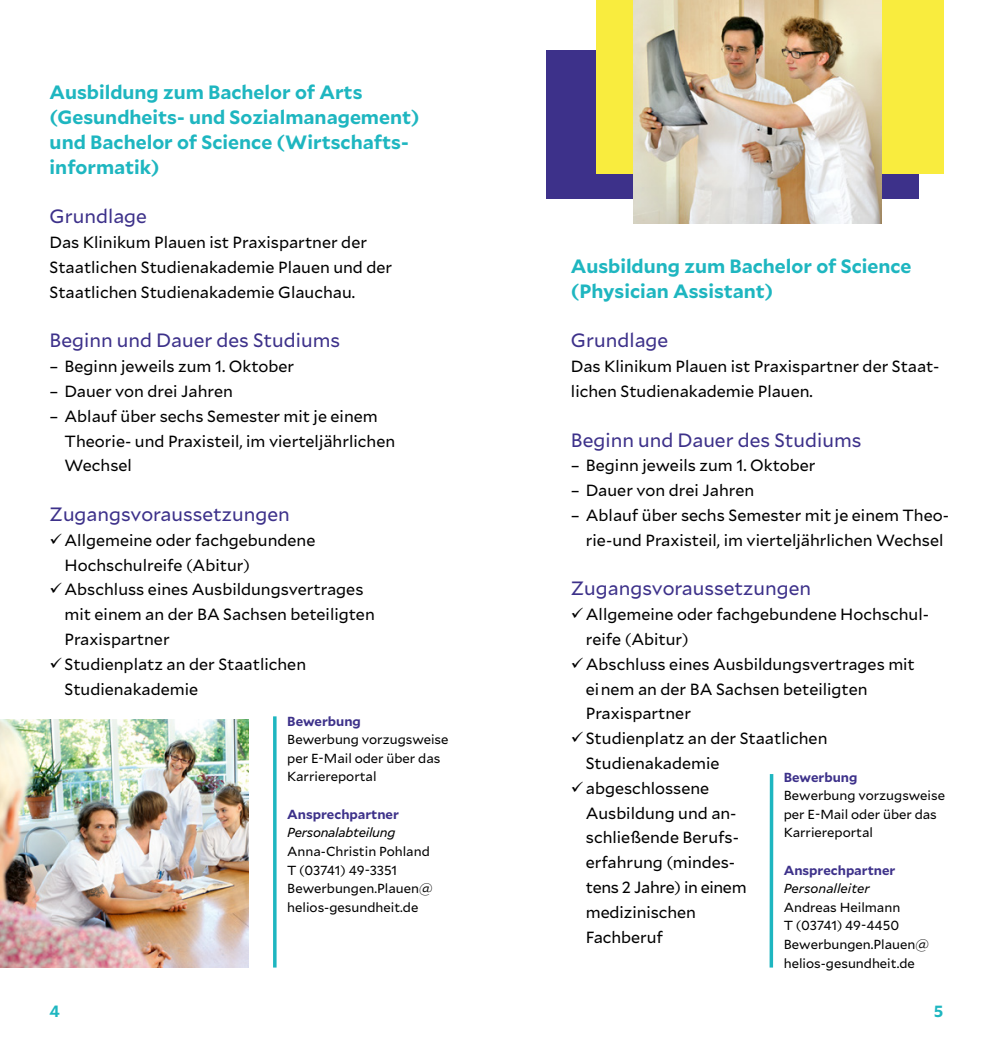
<style>
.page{position:relative;width:993px;height:1042px;background:#fff}
.page>*{position:absolute;margin:0;border:0;box-sizing:border-box;transform-origin:0 0}
.t1{font:700 19.25px/24.8px "Mallory";color:#1eb6c0}
.t2{font:19.25px "Mallory";color:#3d318a}
.t3{font:16.1px/24.8px "Mallory";color:#000}
.t4{font:700 16.1px "Mallory";color:#1eb6c0}
.t5{font:13.12px/18.6px "Mallory";color:#000}
.t6{font:700 13.12px "Mallory";color:#3d318a}
.t7{font:italic 13.12px "Mallory";letter-spacing:-.02em;color:#000}
.t8{font:italic 13.12px "Mallory";color:#000}
</style>
<div class="page">
<svg style="left:769px;top:774px;width:4px;height:193px"></svg>
<hr style="left:273px;top:716px;width:3px;height:251px;background:#1eb6c0">
<div style="left:546px;top:50px;width:372px;height:148px;background:#3d318a"></div>
<div style="left:595px;top:0;width:348px;height:174px;background:#f9ec3e"></div>
<img style="left:632px;top:0;width:249px;height:223px">
<img style="left:0;top:719px;width:248px;height:248px">
<p class="t1" style="left:50px;top:79px;width:371px">Ausbildung zum Bachelor of Arts (Gesundheits- und Sozialmanagement) und Bachelor of Science (Wirtschafts&shy;informatik)</p>
<p class="t2" style="left:50px;top:203px;width:99px">Grundlage</p>
<p class="t3" style="left:50px;top:229px;width:344px">Das Klinikum Plauen ist Praxispartner der<br>Staatlichen Studienakademie Plauen und der<br>Staatlichen Studienakademie Glauchau.</p>
<p class="t2" style="left:50px;top:327px;width:292px">Beginn und Dauer des Studiums</p>
<p class="t3" style="left:50px;top:353px;width:246px">– Beginn jeweils zum 1. Oktober</p>
<p class="t3" style="left:50px;top:378px;width:185px">– Dauer von drei Jahren</p>
<p class="t3" style="left:64px;top:403px;width:332px;text-indent:-15px">– Ablauf über sechs Semester mit je einem<br>Theorie- und Praxisteil, im vierteljährlichen<br>Wechsel</p>
<p class="t2" style="left:50px;top:500px;width:241px">Zugangsvoraussetzungen</p>
<p class="t3" style="left:64px;top:527px;width:252px;text-indent:-15px">✓Allgemeine oder fachgebundene<br>Hochschulreife (Abitur)</p>
<p class="t3" style="left:64px;top:576px;width:312px;text-indent:-15px">✓Abschluss eines Ausbildungsvertrages mit einem an der BA Sachsen beteiligten<br>Praxispartner</p>
<p class="t3" style="left:64px;top:651px;width:243px;text-indent:-15px">✓Studienplatz an der Staatlichen<br>Studienakademie</p>
<p class="t6" style="left:287px;top:711px;width:75px">Bewerbung</p>
<p class="t5" style="left:287px;top:729px;width:163px">Bewerbung vorzugsweise per E-Mail oder über das<br>Karriereportal</p>
<p class="t6" style="left:287px;top:804px;width:113px">Ansprechpartner</p>
<p class="t7" style="left:287px;top:823px;width:110px">Personalabteilung</p>
<p class="t5" style="left:287px;top:841px;width:147px">Anna-Christin Pohland<br>T (03741) 49-3351<br>Bewerbungen.Plauen@ helios-gesundheit.de</p>
<p class="t1" style="left:570px;top:252px;width:342px">Ausbildung zum Bachelor of Science (Physician Assistant)</p>
<p class="t2" style="left:570px;top:327px;width:99px">Grundlage</p>
<p class="t3" style="left:570px;top:353px;width:370px">Das Klinikum Plauen ist Praxispartner der Staat&shy;lichen Studienakademie Plauen.</p>
<p class="t2" style="left:570px;top:426px;width:292px">Beginn und Dauer des Studiums</p>
<p class="t3" style="left:570px;top:452px;width:246px">– Beginn jeweils zum 1. Oktober</p>
<p class="t3" style="left:570px;top:477px;width:185px">– Dauer von drei Jahren</p>
<p class="t3" style="left:570px;top:502px;width:379px;text-align:center">– Ablauf über sechs Semester mit je einem Theo&shy;rie-und Praxisteil, im vierteljährlichen Wechsel</p>
<p class="t2" style="left:570px;top:575px;width:241px">Zugangsvoraussetzungen</p>
<p class="t3" style="left:585px;top:601px;width:344px;text-indent:-15px">✓Allgemeine oder fachgebundene Hochschul&shy;reife (Abitur)</p>
<p class="t3" style="left:585px;top:651px;width:330px;text-indent:-15px">✓Abschluss eines Ausbildungsvertrages mit einem an der BA Sachsen beteiligten<br>Praxispartner</p>
<p class="t3" style="left:585px;top:725px;width:243px;text-indent:-15px">✓Studienplatz an der Staatlichen<br>Studienakademie</p>
<p class="t3" style="left:585px;top:775px;width:162px;text-indent:-15px">✓abgeschlossene<br>Ausbildung und an&shy;schließende Berufs&shy;erfahrung (mindes&shy;tens 2 Jahre) in einem medizinischen<br>Fachberuf</p>
<p class="t6" style="left:783px;top:767px;width:75px">Bewerbung</p>
<p class="t5" style="left:783px;top:785px;width:163px">Bewerbung vorzugsweise per E-Mail oder über das<br>Karriereportal</p>
<p class="t6" style="left:783px;top:860px;width:113px">Ansprechpartner</p>
<p class="t8" style="left:783px;top:879px;width:88px">Personalleiter</p>
<p class="t5" style="left:783px;top:897px;width:147px">Andreas Heilmann<br>T (03741) 49-4450<br>Bewerbungen.Plauen@ helios-gesundheit.de</p>
<p class="t4" style="left:50px;top:999px;width:12px">4</p>
<p class="t4" style="left:933px;top:999px;width:11px">5</p>
</div>
